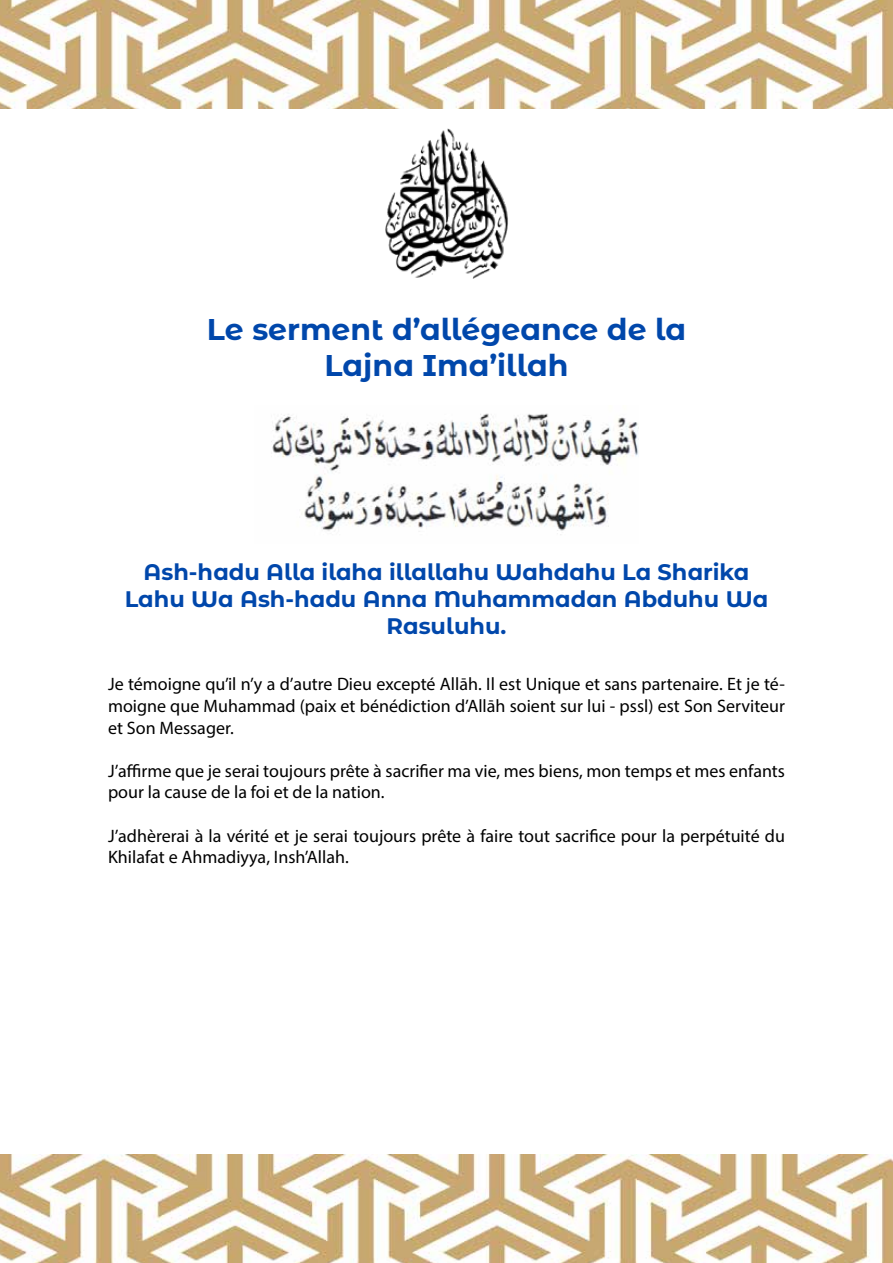
<style>
.page{position:relative;width:893px;height:1263px;background:#fff}
.page>*{position:absolute;margin:0;border:0;box-sizing:border-box;transform-origin:0 0}
.t1{font:700 30px/36px "Montserrat Alternates";color:#0047ab;text-align:center}
.t2{font:700 22.5px/27px "Montserrat Alternates";color:#0047ab;text-align:center}
.t3{font:18px/21.6px "Myriad Pro";color:#000}
</style>
<div class="page">
<img style="left:271px;top:413px;width:367px;height:122px">
<img style="left:385px;top:128px;width:123px;height:151px">
<img style="left:0;top:0;width:893px;height:108px">
<img style="left:0;top:1155px;width:893px;height:108px">
<h1 class="t1" style="left:207px;top:310px;width:481px">Le serment d’allégeance de la<br>Lajna Ima’illah</h1>
<p class="t2" style="left:125px;top:557px;width:645px">Ash-hadu Alla ilaha illallahu Wahdahu La Sharika<br>Lahu Wa Ash-hadu Anna Muhammadan Abduhu Wa<br>Rasuluhu.</p>
<p class="t3" style="left:108px;top:673px;width:678px;text-align:justify">Je témoigne qu’il n’y a d’autre Dieu excepté Allāh. Il est Unique et sans partenaire. Et je té&shy;moigne que Muhammad (paix et bénédiction d’Allāh soient sur lui - pssl) est Son Serviteur et Son Messager.</p>
<p class="t3" style="left:108px;top:760px;width:678px">J’affirme que je serai toujours prête à sacrifier ma vie, mes biens, mon temps et mes enfants pour la cause de la foi et de la nation.</p>
<p class="t3" style="left:108px;top:824px;width:678px">J’adhèrerai à la vérité et je serai toujours prête à faire tout sacrifice pour la perpétuité du<br>Khilafat e Ahmadiyya, Insh’Allah.</p>
</div>
